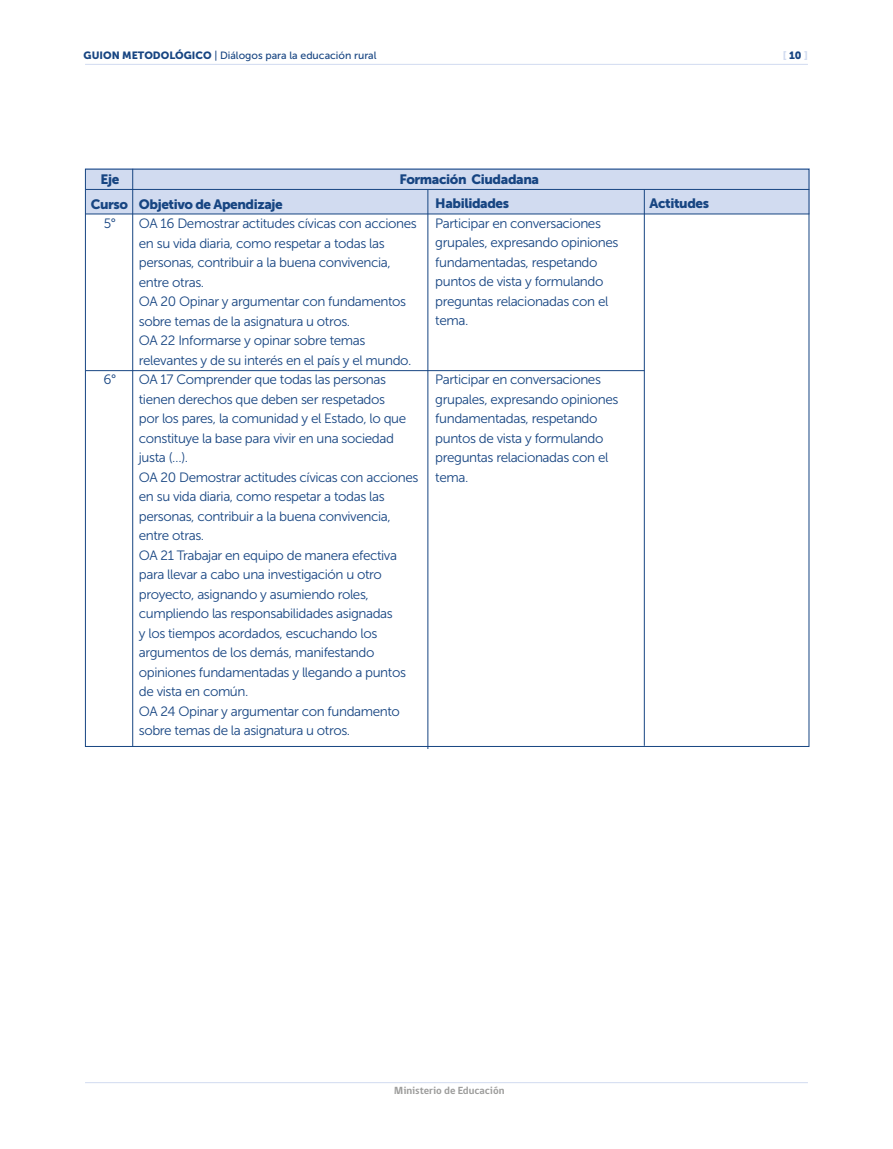
<style>
.page{position:relative;width:893px;height:1149px;background:#fff}
.page>*{position:absolute;margin:0;border:0;box-sizing:border-box;transform-origin:0 0}
.t1{font:13.5px/19.5px "Museo Sans 300";letter-spacing:-.03em;color:#174582}
.t2{font:13.5px "Museo Sans 900";letter-spacing:-.03em;color:#174582}
.t3{font:700 10.65px "gob CL";color:#9d9d9c}
.t4{font:10.5px "Museo Sans 500";color:#174582}
.t5{font:10.5px "Museo Sans 900";color:#d1dbf0}
.s1{font-family:"Museo Sans 900"}
.s2{color:#174582}
</style>
<div class="page">
<hr style="left:85px;top:64px;width:723px;height:1px;background:#d1dbf0">
<hr style="left:85px;top:1081px;width:723px;height:1px;background:#d1dbf0">
<div style="left:85px;top:169px;width:724px;height:45px;background:#d1dbf0"></div>
<hr style="left:132px;top:169px;width:1px;height:577px;background:#174582">
<hr style="left:428px;top:189px;width:1px;height:559px;background:#174582">
<hr style="left:644px;top:189px;width:1px;height:556px;background:#174582">
<hr style="left:86px;top:214px;width:723px;height:1px;background:#174582">
<hr style="left:86px;top:370px;width:558px;height:1px;background:#174582">
<hr style="left:86px;top:189px;width:723px;height:1px;background:#174582">
<p class="t4" style="left:84px;top:50px;width:294px"><span class="s1">GUION METODOLÓGICO</span> | Diálogos para la educación rural</p>
<p class="t2" style="left:101px;top:171px;width:20px">Eje</p>
<p class="t2" style="left:399px;top:171px;width:141px">Formación Ciudadana</p>
<p class="t2" style="left:139px;top:196px;width:145px">Objetivo de Apendizaje</p>
<p class="t1" style="left:139px;top:214px;width:281px">OA 16 Demostrar actitudes cívicas con acciones en su vida diaria, como respetar a todas las personas, contribuir a la buena convivencia, entre otras.<br>OA 20 Opinar y argumentar con fundamentos sobre temas de la asignatura u otros.<br>OA 22 Informarse y opinar sobre temas relevantes y de su interés en el país y el mundo.<br>OA 17 Comprender que todas las personas tienen derechos que deben ser respetados<br>por los pares, la comunidad y el Estado, lo que constituye la base para vivir en una sociedad justa (…).<br>OA 20 Demostrar actitudes cívicas con acciones en su vida diaria, como respetar a todas las personas, contribuir a la buena convivencia, entre otras.<br>OA 21 Trabajar en equipo de manera efectiva para llevar a cabo una investigación u otro proyecto, asignando y asumiendo roles, cumpliendo las responsabilidades asignadas<br>y los tiempos acordados, escuchando los argumentos de los demás, manifestando opiniones fundamentadas y llegando a puntos de vista en común.<br>OA 24 Opinar y argumentar con fundamento sobre temas de la asignatura u otros.</p>
<p class="t2" style="left:91px;top:196px;width:39px">Curso</p>
<p class="t1" style="left:104px;top:214px;width:14px">5°</p>
<p class="t2" style="left:435px;top:196px;width:75px">Habilidades</p>
<p class="t1" style="left:435px;top:213px;width:185px">Participar en conversaciones grupales, expresando opiniones fundamentadas, respetando puntos de vista y formulando preguntas relacionadas con el tema.</p>
<p class="t1" style="left:435px;top:369px;width:185px">Participar en conversaciones grupales, expresando opiniones fundamentadas, respetando puntos de vista y formulando preguntas relacionadas con el tema.</p>
<p class="t1" style="left:104px;top:370px;width:14px">6°</p>
<p class="t2" style="left:650px;top:196px;width:61px">Actitudes</p>
<p class="t5" style="left:783px;top:49px;width:27px">[ <span class="s2">10</span> ]</p>
<p class="t3" style="left:394px;top:1083px;width:112px">Ministerio de Educación</p>
</div>
